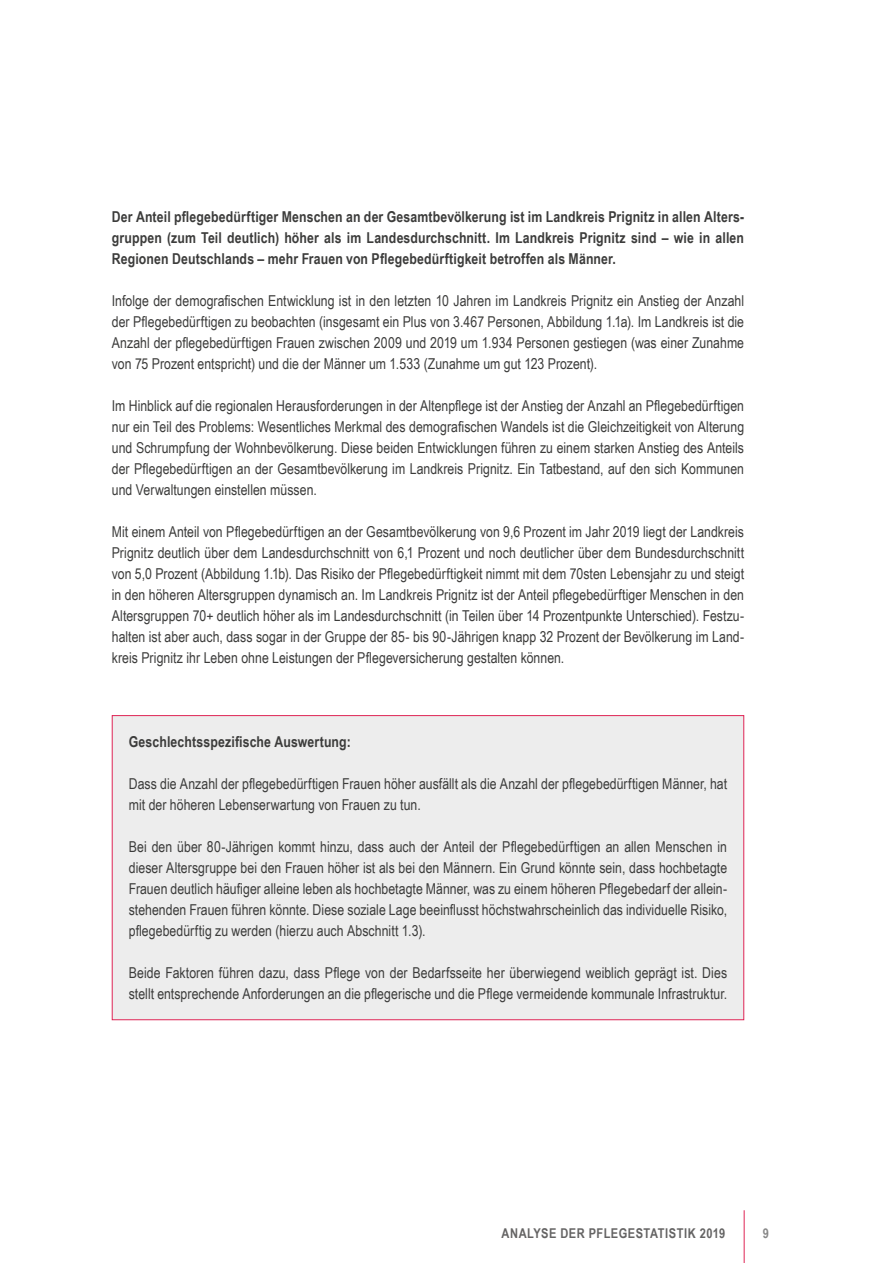
<style>
.page{position:relative;width:893px;height:1263px;background:#fff}
.page>*{position:absolute;margin:0;border:0;box-sizing:border-box;transform-origin:0 0}
.em{font:15px/21px "Arial Narrow";color:#3c3c3b;text-align:justify}
.em-2{font:700 15px/21px "Arial Narrow";letter-spacing:.01em;color:#3c3c3b;text-align:justify}
.t1{font:700 13.5px "Arial Narrow";letter-spacing:.035em;color:#646363}
.t2{font:700 13.5px "Arial Narrow";color:#878787}
</style>
<div class="page">
<hr style="left:744px;top:1210px;width:1px;height:53px;background:#df2455">
<div style="left:112px;top:715px;width:632px;height:305px;background:#ededed;border:1px solid #df2455"></div>
<p class="em-2" style="left:112px;top:205px;width:634px">Der Anteil pflegebedürftiger Menschen an der Gesamtbevölkerung ist im Landkreis Prignitz in allen Alters&shy;gruppen (zum Teil deutlich) höher als im Landesdurchschnitt. Im Landkreis Prignitz sind – wie in allen Regionen Deutschlands – mehr Frauen von Pflegebedürftigkeit betroffen als Männer.</p>
<p class="em" style="left:112px;top:290px;width:634px">Infolge der demografischen Entwicklung ist in den letzten 10 Jahren im Landkreis Prignitz ein Anstieg der Anzahl der Pflegebedürftigen zu beobachten (insgesamt ein Plus von 3.467 Personen, Abbildung 1.1a). Im Landkreis ist die Anzahl der pflegebedürftigen Frauen zwischen 2009 und 2019 um 1.934 Personen gestiegen (was einer Zunahme von 75 Prozent entspricht) und die der Männer um 1.533 (Zunahme um gut 123 Prozent).</p>
<p class="em" style="left:112px;top:395px;width:634px">Im Hinblick auf die regionalen Herausforderungen in der Altenpflege ist der Anstieg der Anzahl an Pflegebedürftigen nur ein Teil des Problems: Wesentliches Merkmal des demografischen Wandels ist die Gleichzeitigkeit von Alterung und Schrumpfung der Wohnbevölkerung. Diese beiden Entwicklungen führen zu einem starken Anstieg des Anteils der Pflegebedürftigen an der Gesamtbevölkerung im Landkreis Prignitz. Ein Tatbestand, auf den sich Kommunen und Verwaltungen einstellen müssen.</p>
<p class="em" style="left:112px;top:521px;width:634px">Mit einem Anteil von Pflegebedürftigen an der Gesamtbevölkerung von 9,6 Prozent im Jahr 2019 liegt der Landkreis Prignitz deutlich über dem Landesdurchschnitt von 6,1 Prozent und noch deutlicher über dem Bundesdurchschnitt von 5,0 Prozent (Abbildung 1.1b). Das Risiko der Pflegebedürftigkeit nimmt mit dem 70sten Lebensjahr zu und steigt in den höheren Altersgruppen dynamisch an. Im Landkreis Prignitz ist der Anteil pflegebedürftiger Menschen in den Altersgruppen 70+ deutlich höher als im Landesdurchschnitt (in Teilen über 14 Prozentpunkte Unterschied). Festzu&shy;halten ist aber auch, dass sogar in der Gruppe der 85- bis 90-Jährigen knapp 32 Prozent der Bevölkerung im Land&shy;kreis Prignitz ihr Leben ohne Leistungen der Pflegeversicherung gestalten können.</p>
<p class="em-2" style="left:129px;top:730px;width:223px">Geschlechtsspezifische Auswertung:</p>
<p class="em" style="left:129px;top:773px;width:600px">Dass die Anzahl der pflegebedürftigen Frauen höher ausfällt als die Anzahl der pflegebedürftigen Männer, hat mit der höheren Lebenserwartung von Frauen zu tun.</p>
<p class="em" style="left:129px;top:836px;width:600px">Bei den über 80-Jährigen kommt hinzu, dass auch der Anteil der Pflegebedürftigen an allen Menschen in dieser Altersgruppe bei den Frauen höher ist als bei den Männern. Ein Grund könnte sein, dass hochbetagte Frauen deutlich häufiger alleine leben als hochbetagte Männer, was zu einem höheren Pflegebedarf der allein&shy;stehenden Frauen führen könnte. Diese soziale Lage beeinflusst höchstwahrscheinlich das individuelle Risiko, pflegebedürftig zu werden (hierzu auch Abschnitt 1.3).</p>
<p class="em" style="left:129px;top:962px;width:600px">Beide Faktoren führen dazu, dass Pflege von der Bedarfsseite her überwiegend weiblich geprägt ist. Dies stellt entsprechende Anforderungen an die pflegerische und die Pflege vermeidende kommunale Infrastruktur.</p>
<p class="t1" style="left:501px;top:1223px;width:225px">ANALYSE DER PFLEGESTATISTIK 2019</p>
<p class="t2" style="left:763px;top:1223px;width:8px">9</p>
</div>
